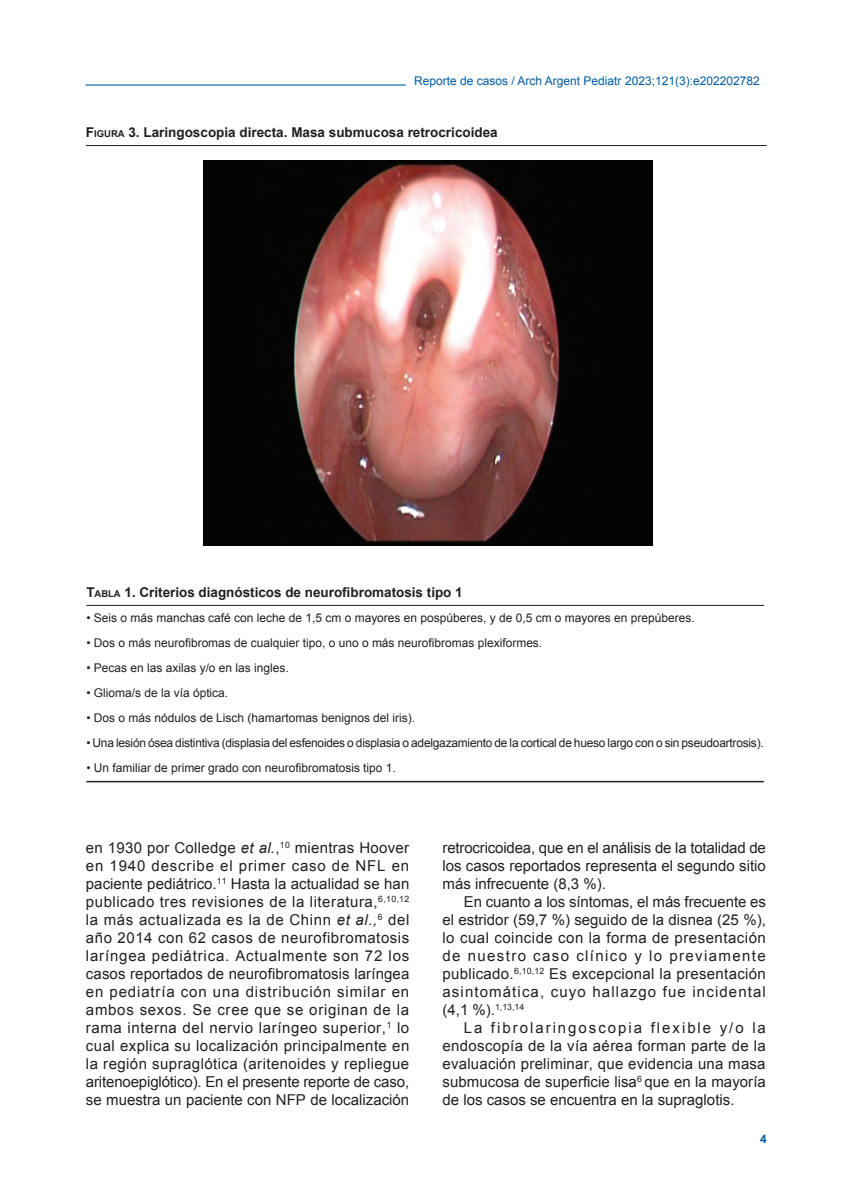
<style>
.page{position:relative;width:851px;height:1191px;background:#fff}
.page>*{position:absolute;margin:0;border:0;box-sizing:border-box;transform-origin:0 0}
.t1{font:15px/18px "Arial";color:#231f20;text-align:justify}
.t2{font:700 13.5px "Arial";color:#231f20}
.t3{font:12px "Arial";color:#231f20}
.t4{font:12px "Arial";letter-spacing:-.02em;color:#231f20}
.t5{font:12px "Arial";color:#015ca3}
.t6{font:700 12px "Arial";color:#015ca3}
.s1{font-style:inherit}
.s2{font-size:9.45px}
.s3{font-style:italic}
</style>
<div class="page">
<hr style="left:86px;top:84px;width:320px;height:2px;background:#015ca3">
<hr style="left:86px;top:145px;width:680px;height:1px;background:#231f20">
<img style="left:203px;top:161px;width:449px;height:384px">
<hr style="left:86px;top:605px;width:677px;height:1px;background:#231f20">
<hr style="left:86px;top:781px;width:677px;height:1px;background:#231f20">
<p class="t5" style="left:414px;top:73px;width:347px">Reporte de casos / Arch Argent Pediatr 2023;<span class="s1">121(3):</span>e202202782</p>
<p class="t2" style="left:86px;top:124px;width:413px"><span class="s1">F</span><span class="s2">IGURA</span> 3. Laringoscopia directa. Masa submucosa retrocricoidea</p>
<p class="t2" style="left:86px;top:583px;width:378px"><span class="s1">T</span><span class="s2">ABLA</span> 1. Criterios diagnósticos de neurofibromatosis tipo 1</p>
<p class="t3" style="left:86px;top:610px;width:609px">• Seis o más manchas café con leche de 1,5 cm o mayores en pospúberes, y de 0,5 cm o mayores en prepúberes.</p>
<p class="t3" style="left:86px;top:635px;width:457px">• Dos o más neurofibromas de cualquier tipo, o uno o más neurofibromas plexiformes.</p>
<p class="t3" style="left:86px;top:660px;width:204px">• Pecas en las axilas y/o en las ingles.</p>
<p class="t3" style="left:86px;top:685px;width:143px">• Glioma/s de la vía óptica.</p>
<p class="t3" style="left:86px;top:710px;width:330px">• Dos o más nódulos de Lisch (hamartomas benignos del iris).</p>
<p class="t4" style="left:86px;top:735px;width:678px">• Una lesión ósea distintiva (displasia del esfenoides o displasia o adelgazamiento de la cortical de hueso largo con o sin pseudoartrosis).</p>
<p class="t3" style="left:86px;top:760px;width:311px">• Un familiar de primer grado con neurofibromatosis tipo 1.</p>
<p class="t1" style="left:86px;top:839px;width:325px">en 1930 por Colledge <span class="s3">et al.</span>,<sup>10</sup> mientras Hoover en 1940 describe el primer caso de NFL en paciente pediátrico.<sup>11</sup> Hasta la actualidad se han publicado tres revisiones de la literatura,<sup>6,10,12 </sup>la más actualizada es la de Chinn <span class="s3">et al.,</span><sup>6</sup> del año 2014 con 62 casos de neurofibromatosis laríngea pediátrica. Actualmente son 72 los casos reportados de neurofibromatosis laríngea en pediatría con una distribución similar en ambos sexos. Se cree que se originan de la rama interna del nervio laríngeo superior,<sup>1</sup> lo cual explica su localización principalmente en la región supraglótica (aritenoides y repliegue aritenoepiglótico). En el presente reporte de caso, se muestra un paciente con NFP de localización</p>
<p class="t1" style="left:442px;top:839px;width:325px">retrocricoidea, que en el análisis de la totalidad de los casos reportados representa el segundo sitio más infrecuente (8,3 %).</p>
<p class="t1" style="left:442px;top:893px;width:325px;text-indent:21px">En cuanto a los síntomas, el más frecuente es el estridor (59,7 %) seguido de la disnea (25 %), lo cual coincide con la forma de presentación de nuestro caso clínico y lo previamente publicado.<sup>6,10,12</sup> Es excepcional la presentación asintomática, cuyo hallazgo fue incidental (4,1 %).<sup>1,13,14</sup></p>
<p class="t1" style="left:442px;top:1019px;width:325px;text-indent:21px">La fibrolaringoscopia flexible y/o la endoscopía de la vía aérea forman parte de la evaluación preliminar, que evidencia una masa submucosa de superficie lisa<sup>6</sup> que en la mayoría de los casos se encuentra en la supraglotis.</p>
<p class="t6" style="left:760px;top:1130px;width:8px">4</p>
</div>
